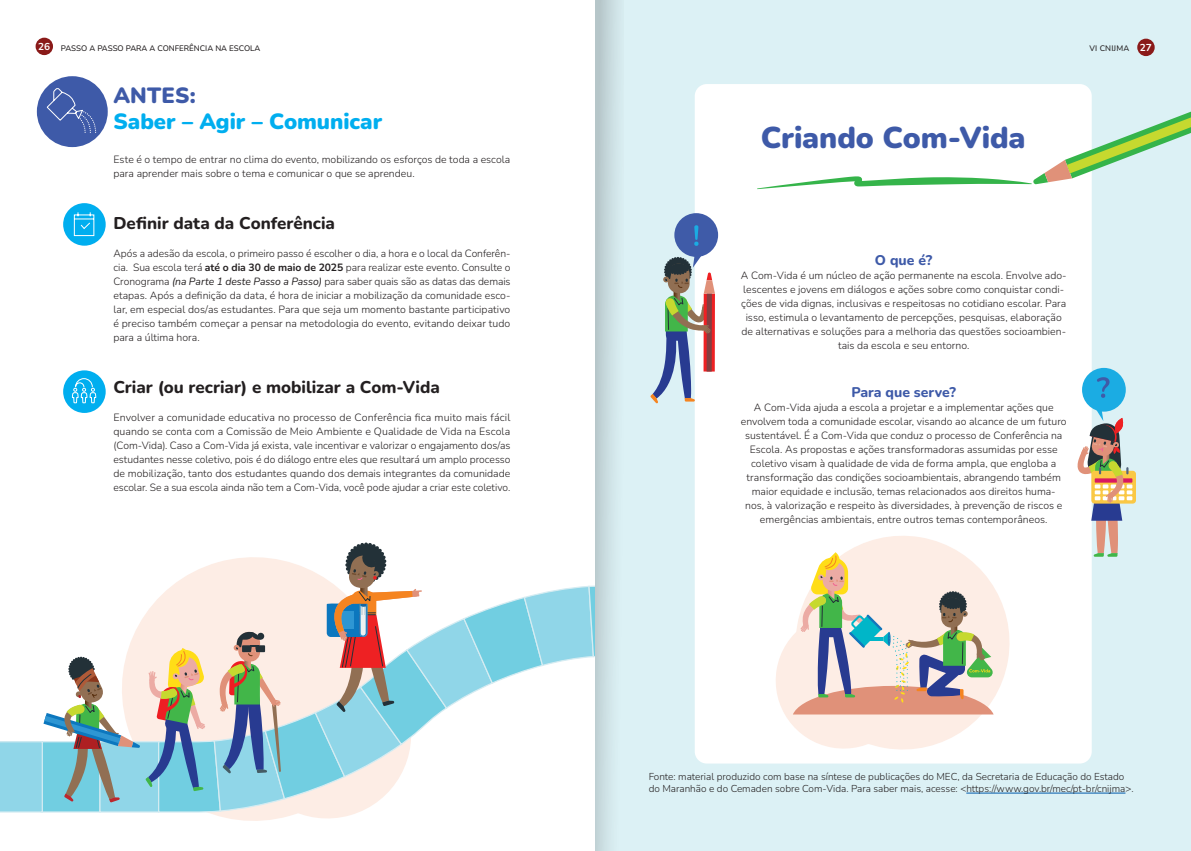
<style>
.page{position:relative;width:1191px;height:851px;background:#fff}
.page>*{position:absolute;margin:0;border:0;box-sizing:border-box;transform-origin:0 0}
.Chapter_-_Title{font:900 30px "Nunito";letter-spacing:-.005em;color:#3e5aa8}
.Chapter_-_Title-2{font:900 22px/26.4px "Nunito";color:#00aeef}
.Heading_1{font:800 17px "Nunito";color:#231f20}
.t1{font:800 14px "Nunito";color:#3e5aa8}
.Body{font:300 10.5px/14px "Nunito";color:#231f20;text-align:justify}
.t2{font:300 10px/12px "Nunito";color:#231f20}
.t3{font:500 8px "Nunito";color:#231f20}
.t4{font:500 8px "Nunito";letter-spacing:.02em;color:#231f20}
.s1{font-weight:700;font-size:10px;color:#fff}
.s2{color:#3e5aa8}
.s3{font-weight:700}
.s4{font-weight:400;font-style:italic}
</style>
<div class="page">
<div style="left:37px;top:76px;width:71px;height:71px;background:#3e5aa8;border-radius:50%"></div>
<svg style="left:46px;top:87px;width:51px;height:46px"></svg>
<div style="left:63px;top:370px;width:43px;height:43px;background:#00aeef;border-radius:50%"></div>
<div style="left:63px;top:203px;width:43px;height:43px;background:#00aeef;border-radius:50%"></div>
<svg style="left:0;top:542px;width:595px;height:279px"></svg>
<div style="left:76px;top:704px;width:9px;height:9px;background:#c6d92f;border-radius:50%"></div>
<div style="left:595px;top:0;width:596px;height:850px;background:#dcf1f5"></div>
<div style="left:694px;top:84px;width:397px;height:679px;background:#fff;border-radius:12px"></div>
<div style="left:674px;top:213px;width:44px;height:44px;background:#3f5ba8;border-radius:50%"></div>
<svg style="left:650px;top:252px;width:65px;height:151px"></svg>
<div style="left:665px;top:298px;width:9px;height:9px;background:#c6d92f;border-radius:50%"></div>
<svg style="left:694px;top:225px;width:4px;height:21px"></svg>
<div style="left:1082px;top:368px;width:43px;height:43px;background:#1bace3;border-radius:50%"></div>
<svg style="left:1097px;top:377px;width:12px;height:21px"></svg>
<svg style="left:770px;top:407px;width:366px;height:387px"></svg>
<svg style="left:757px;top:112px;width:434px;height:77px"></svg>
<svg style="left:74px;top:212px;width:21px;height:24px"></svg>
<svg style="left:72px;top:378px;width:25px;height:35px"></svg>
<div style="left:36px;top:38px;width:17px;height:17px;background:#8a1a19;border-radius:50%"></div>
<div style="left:1137px;top:39px;width:17px;height:17px;background:#8a1a19;border-radius:50%"></div>
<svg style="left:595px;top:0;width:25px;height:850px"></svg>
<p class="t3" style="left:38px;top:43px;width:223px"><sup>26</sup> PASSO A PASSO PARA A CONFERÊNCIA NA ESCOLA</p>
<p class="t4" style="left:1089px;top:43px;width:64px">VI CNIJMA <span class="s1">27</span></p>
<p class="Chapter_-_Title-2" style="left:113px;top:81px;width:270px"><span class="s2">ANTES:<br></span>Saber – Agir – Comunicar</p>
<p class="Body" style="left:113px;top:152px;width:398px">Este é o tempo de entrar no clima do evento, mobilizando os esforços de toda a escola para aprender mais sobre o tema e comunicar o que se aprendeu.</p>
<p class="Heading_1" style="left:113px;top:211px;width:223px">Definir data da Conferência</p>
<p class="Body" style="left:113px;top:246px;width:398px">Após a adesão da escola, o primeiro passo é escolher o dia, a hora e o local da Conferên&shy;cia. Sua escola terá <span class="s3">até o dia 30 de maio de 2025</span> para realizar este evento. Consulte o Cronograma <span class="s4">(na Parte 1 deste Passo a Passo)</span> para saber quais são as datas das demais etapas. Após a definição da data, é hora de iniciar a mobilização da comunidade esco&shy;lar, em especial dos/as estudantes. Para que seja um momento bastante participativo é preciso também começar a pensar na metodologia do evento, evitando deixar tudo para a última hora.</p>
<p class="Heading_1" style="left:113px;top:374px;width:328px">Criar (ou recriar) e mobilizar a Com-Vida</p>
<p class="Body" style="left:113px;top:410px;width:398px">Envolver a comunidade educativa no processo de Conferência fica muito mais fácil quando se conta com a Comissão de Meio Ambiente e Qualidade de Vida na Escola (Com-Vida). Caso a Com-Vida já exista, vale incentivar e valorizar o engajamento dos/as estudantes nesse coletivo, pois é do diálogo entre eles que resultará um amplo processo de mobilização, tanto dos estudantes quando dos demais integrantes da comunidade escolar. Se a sua escola ainda não tem a Com-Vida, você pode ajudar a criar este coletivo.</p>
<p class="Chapter_-_Title" style="left:761px;top:116px;width:266px">Criando Com-Vida</p>
<p class="t1" style="left:875px;top:250px;width:59px">O que é?</p>
<p class="Body" style="left:741px;top:268px;width:327px;text-align:center">A Com-Vida é um núcleo de ação permanente na escola. Envolve ado&shy;lescentes e jovens em diálogos e ações sobre como conquistar condi&shy;ções de vida dignas, inclusivas e respeitosas no cotidiano escolar. Para isso, estimula o levantamento de percepções, pesquisas, elaboração de alternativas e soluções para a melhoria das questões socioambien&shy;tais da escola e seu entorno.</p>
<p class="t1" style="left:851px;top:382px;width:106px">Para que serve?</p>
<p class="Body" style="left:741px;top:399px;width:327px;text-align:center">A Com-Vida ajuda a escola a projetar e a implementar ações que envolvem toda a comunidade escolar, visando ao alcance de um futuro sustentável. É a Com-Vida que conduz o processo de Conferência na Escola. As propostas e ações transformadoras assumidas por esse coletivo visam à qualidade de vida de forma ampla, que engloba a transformação das condições socioambientais, abrangendo também maior equidade e inclusão, temas relacionados aos direitos huma-<br>nos, à valorização e respeito às diversidades, à prevenção de riscos e emergências ambientais, entre outros temas contemporâneos.</p>
<p class="t2" style="left:648px;top:770px;width:486px">Fonte: material produzido com base na síntese de publicações do MEC, da Secretaria de Educação do Estado do Maranhão e do Cemaden sobre Com-Vida. Para saber mais, acesse: &lt;https://www.gov.br/mec/pt-br/cnijma&gt;.</p>
</div>
